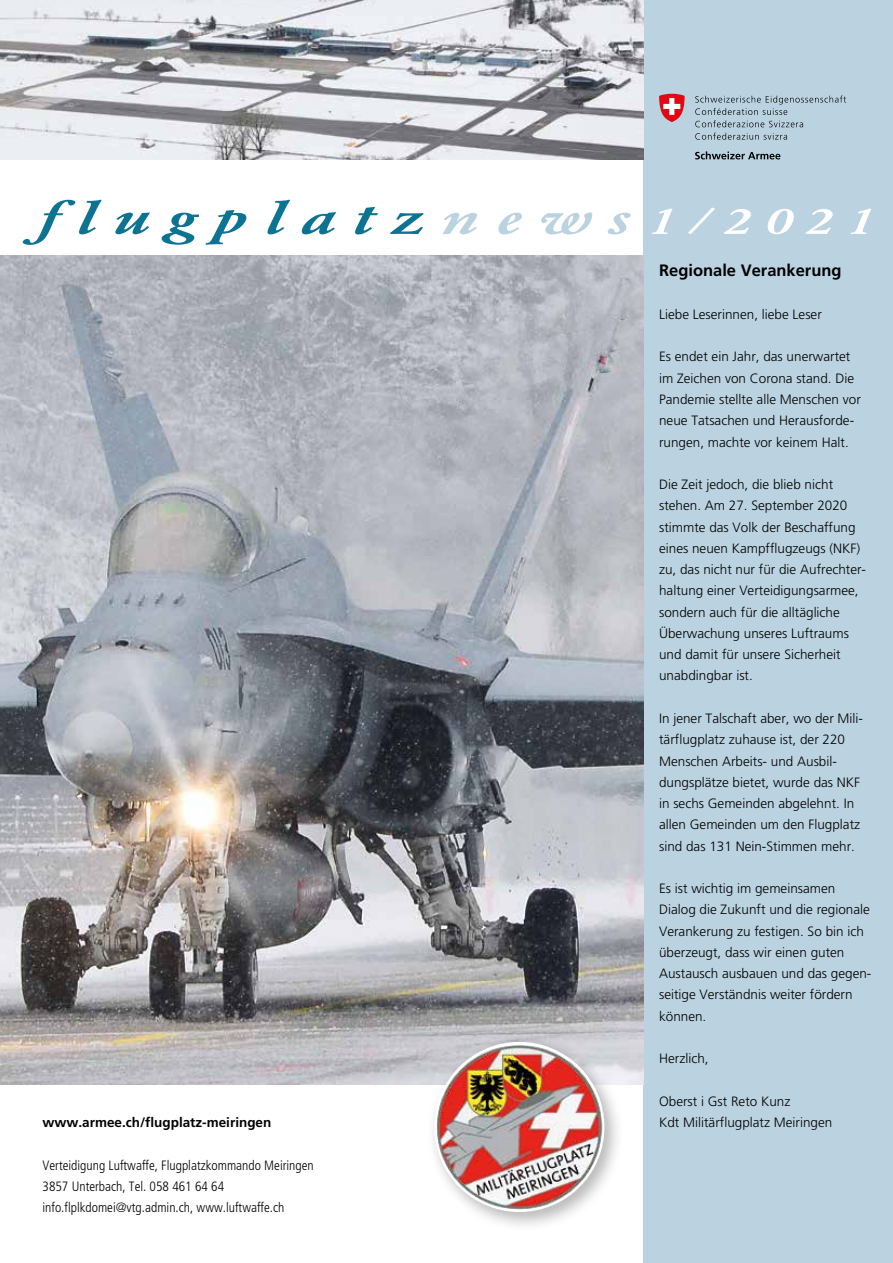
<style>
.page{position:relative;width:893px;height:1263px;background:#fff}
.page>*{position:absolute;margin:0;border:0;box-sizing:border-box;transform-origin:0 0}
.t1{font:italic 500 46.8px "Garamond BQ";letter-spacing:.25em;color:#0c7492;scale:1.5 1}
.t2{font:700 16.5px "Frutiger LT Std";color:#000}
.t3{font:300 13.5px/21.3px "Frutiger LT Std";color:#000}
.t4{font:300 condensed 13.5px/21.3px "Frutiger LT Std";color:#000}
.t5{font:700 13.5px "Frutiger LT Std";color:#000}
.s1{color:#bbd3e1}
.s2{font-size:36.3px;color:#fff}
</style>
<div class="page">
<div style="left:644px;top:0;width:249px;height:1263px;background:#bbd3e1"></div>
<svg style="left:695px;top:96px;width:151px;height:31px"></svg>
<svg style="left:695px;top:133px;width:92px;height:7px"></svg>
<svg style="left:659px;top:94px;width:26px;height:28px"></svg>
<svg style="left:695px;top:151px;width:85px;height:8px"></svg>
<img style="left:0;top:255px;width:644px;height:829px">
<div style="left:427px;top:1034px;width:197px;height:198px;background:#000;opacity:.3"></div>
<div style="left:434px;top:1042px;width:170px;height:170px;border:17px solid #fff;border-radius:50%"></div>
<img style="left:437px;top:1044px;width:165px;height:166px;border-radius:80px">
<img style="left:0;top:0;width:644px;height:159px">
<h1 class="t1" style="left:37px;top:191px;width:558px">flugplatz<span class="s1">news</span><span class="s2">1/2021</span></h1>
<p class="t5" style="left:43px;top:1114px;width:230px">www.armee.ch/flugplatz-meiringen</p>
<p class="t4" style="left:43px;top:1154px;width:273px">Verteidigung Luftwaffe, Flugplatzkommando Meiringen<br>3857 Unterbach, Tel. 058 461 64 64 info.flplkdomei@vtg.admin.ch, www.luftwaffe.ch</p>
<p class="t2" style="left:659px;top:261px;width:184px">Regionale Verankerung</p>
<p class="t3" style="left:659px;top:304px;width:164px">Liebe Leserinnen, liebe Leser</p>
<p class="t3" style="left:659px;top:346px;width:203px">Es endet ein Jahr, das unerwartet im Zeichen von Corona stand. Die Pandemie stellte alle Menschen vor neue Tatsachen und Herausforde&shy;rungen, machte vor keinem Halt.</p>
<p class="t3" style="left:659px;top:474px;width:209px">Die Zeit jedoch, die blieb nicht stehen. Am 27. September 2020 stimmte das Volk der Beschaffung eines neuen Kampfflugzeugs (NKF) zu, das nicht nur für die Aufrechter&shy;haltung einer Verteidigungsarmee, sondern auch für die alltägliche<br>Überwachung unseres Luftraums und damit für unsere Sicherheit unabdingbar ist.</p>
<p class="t3" style="left:659px;top:708px;width:206px">In jener Talschaft aber, wo der Mili&shy;tärflugplatz zuhause ist, der 220<br>Menschen Arbeits- und Ausbil&shy;dungsplätze bietet, wurde das NKF in sechs Gemeinden abgelehnt. In allen Gemeinden um den Flugplatz sind das 131 Nein-Stimmen mehr.</p>
<p class="t3" style="left:659px;top:878px;width:214px">Es ist wichtig im gemeinsamen<br>Dialog die Zukunft und die regionale<br>Verankerung zu festigen. So bin ich überzeugt, dass wir einen guten<br>Austausch ausbauen und das gegen&shy;seitige Verständnis weiter fördern können.</p>
<p class="t3" style="left:659px;top:1048px;width:51px">Herzlich,</p>
<p class="t3" style="left:659px;top:1091px;width:175px">Oberst i Gst Reto Kunz<br>Kdt Militärflugplatz Meiringen</p>
</div>
